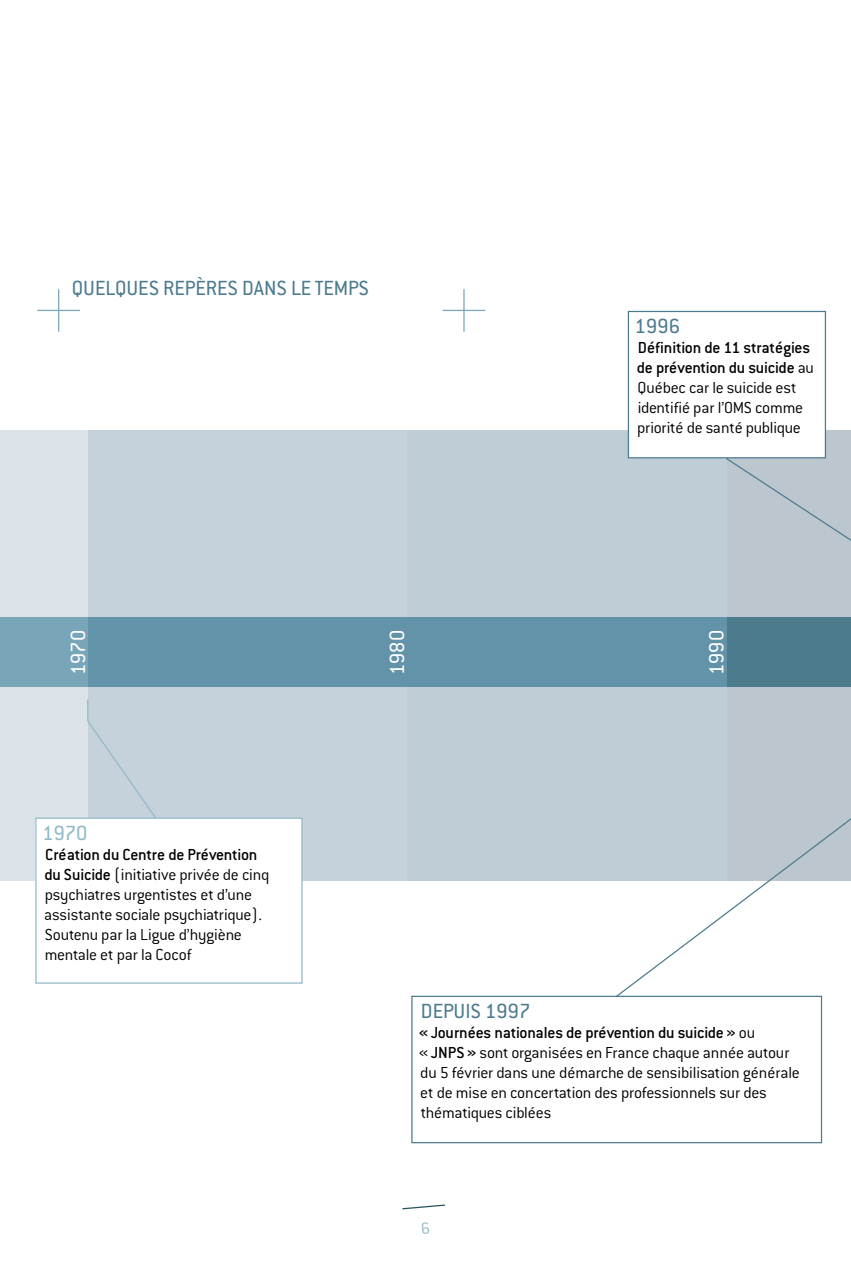
<style>
.page{position:relative;width:851px;height:1276px;background:#fff}
.page>*{position:absolute;margin:0;border:0;box-sizing:border-box;transform-origin:0 0}
.t1{font:22.5px "Conduit ITC Std";color:#4d7b8e}
.t2{font:22.5px "Conduit ITC Std";color:#fff}
.t3{font:22.5px "Conduit ITC Std";color:#91b9c8}
.t4{font:300 17.5px/20px "Conduit ITC Std";letter-spacing:-.015em;color:#000}
.s1{font-weight:500}
</style>
<div class="page">
<div style="left:0;top:430px;width:88px;height:450px;background:#dbe3e9"></div>
<div style="left:88px;top:430px;width:319px;height:450px;background:#c6d2db"></div>
<div style="left:684px;top:430px;width:166px;height:450px;background:#bbc6ce"></div>
<div style="left:407px;top:430px;width:319px;height:450px;background:#becdd6"></div>
<div style="left:726px;top:617px;width:124px;height:70px;background:#4d7b8e"></div>
<div style="left:406px;top:617px;width:320px;height:70px;background:#6293a9"></div>
<div style="left:87px;top:617px;width:320px;height:70px;background:#6293a9"></div>
<div style="left:0;top:617px;width:88px;height:70px;background:#78a5b8"></div>
<div style="left:36px;top:818px;width:266px;height:165px;background:#fff"></div>
<div style="left:35px;top:817px;width:267px;height:166px;border:1px solid #91b9c8"></div>
<svg style="left:87px;top:699px;width:70px;height:120px"></svg>
<svg style="left:604px;top:819px;width:246px;height:186px"></svg>
<svg style="left:724px;top:457px;width:126px;height:83px"></svg>
<div style="left:412px;top:996px;width:409px;height:146px;background:#fff"></div>
<div style="left:411px;top:995px;width:411px;height:148px;border:1px solid #4d7b8e"></div>
<hr style="left:463px;top:289px;width:1px;height:43px;background:#78a5b8">
<hr style="left:58px;top:289px;width:1px;height:43px;background:#78a5b8">
<hr style="left:442px;top:310px;width:43px;height:1px;background:#78a5b8">
<hr style="left:37px;top:310px;width:43px;height:1px;background:#78a5b8">
<div style="left:628px;top:311px;width:197px;height:147px;background:#fff"></div>
<div style="left:627px;top:311px;width:198px;height:147px;border:1px solid #4d7b8e"></div>
<svg style="left:402px;top:1204px;width:43px;height:6px"></svg>
<p class="t1" style="left:72px;top:274px;width:299px">QUELQUES REPÈRES DANS LE TEMPS</p>
<p class="t1" style="left:634px;top:313px;width:47px">1996</p>
<p class="t4" style="left:636px;top:337px;width:178px"><span class="s1">Définition de 11 stratégies de prévention du suicide</span> au<br>Québec car le suicide est identifié par l’OMS comme priorité de santé publique</p>
<p class="t2" style="left:64px;top:675px;width:47px;rotate:-90deg">1970</p>
<p class="t2" style="left:383px;top:675px;width:47px;rotate:-90deg">1980</p>
<p class="t2" style="left:702px;top:675px;width:47px;rotate:-90deg">1990</p>
<p class="t3" style="left:42px;top:819px;width:47px">1970</p>
<p class="t4" style="left:44px;top:844px;width:226px"><span class="s1">Création du Centre de Prévention du Suicide</span> (initiative privée de cinq psychiatres urgentistes et d’une assistante sociale psychiatrique).<br>Soutenu par la Ligue d’hygiène mentale et par la Cocof</p>
<p class="t1" style="left:421px;top:997px;width:111px">DEPUIS 1997</p>
<p class="t4" style="left:419px;top:1022px;width:382px"><span class="s1">«Journées nationales de prévention du suicide»</span> ou «<span class="s1">JNPS»</span> sont organisées en France chaque année autour du 5 février dans une démarche de sensibilisation générale et de mise en concertation des professionnels sur des thématiques ciblées</p>
</div>
